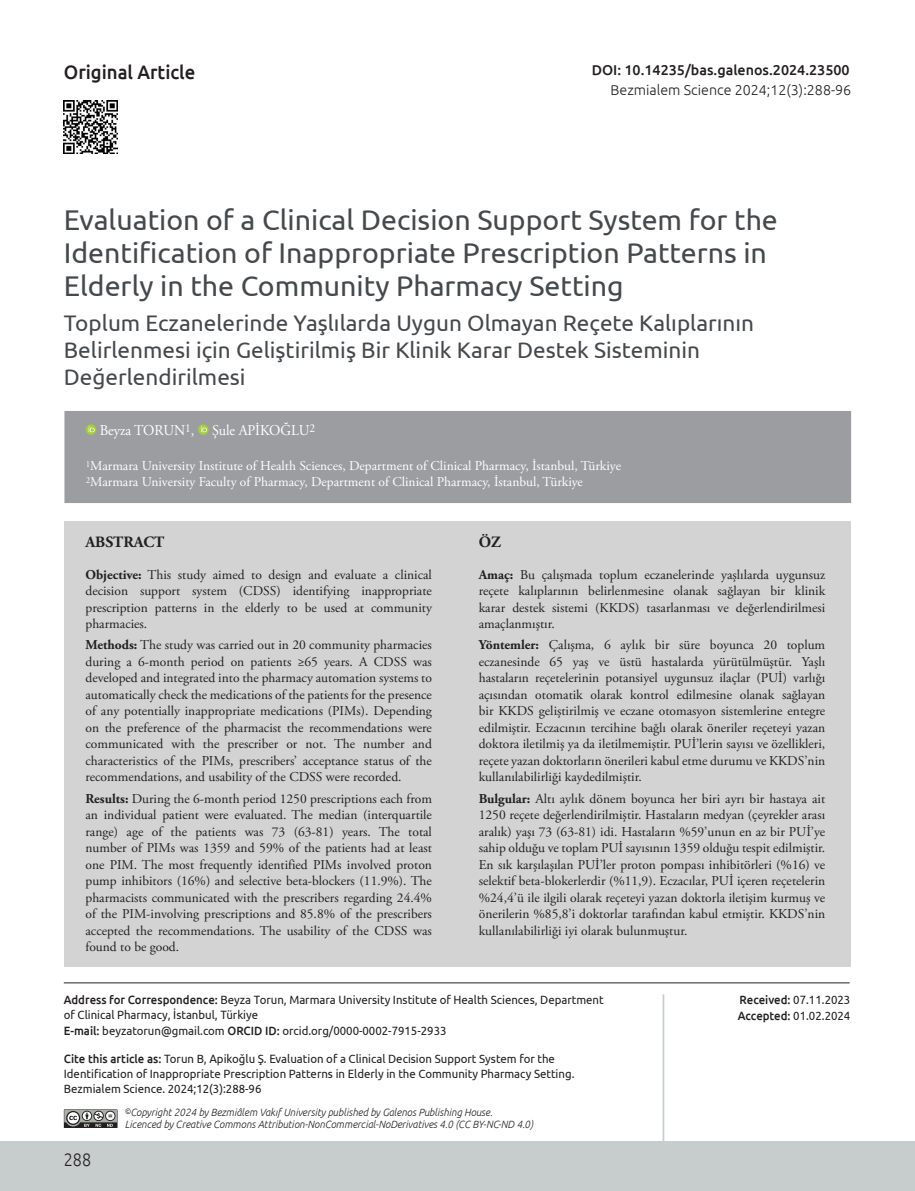
<style>
.page{position:relative;width:915px;height:1191px;background:#fff}
.page>*{position:absolute;margin:0;border:0;box-sizing:border-box;transform-origin:0 0}
.BASLIK{font:28.5px/33px "Ubuntu";color:#45494c}
._2__BASLIK{font:22.5px/27px "Ubuntu";color:#45494c}
.t1{font:500 19.5px "Ubuntu";color:#231f20;scale:.95 1}
.t2{font:300 18px "Ubuntu";color:#231f20;scale:.9 1}
.ABSTRACT_BASLIK{font:700 15.75px "Adobe Garamond Pro";color:#231f20}
.YAZARLAR{font:15px "Adobe Garamond Pro";color:#fff;scale:.95 1}
.DOİ{font:500 14.25px "Ubuntu";color:#231f20}
.SAYFA_ARA{font:300 14.25px "Ubuntu";color:#231f20}
.OZET{font:13.5px/16.5px "Adobe Garamond Pro";color:#231f20;text-align:justify}
.KURUM{font:13.5px "Adobe Garamond Pro";color:#fff}
.CITE_AS{font:12px/15px "Ubuntu";color:#231f20;scale:.95 1}
.t3{font:italic 300 10.5px/12px "Ubuntu";color:#231f20;scale:.95 1}
.s1{font-weight:700}
.s2{font-weight:500}
.s3{font-size:7.8px}
</style>
<div class="page">
<div style="left:0;top:1141px;width:914px;height:50px;background:#c7cccd"></div>
<svg style="left:64px;top:1109px;width:53px;height:19px"></svg>
<div style="left:64px;top:411px;width:786px;height:92px;background:#9b9da1"></div>
<svg style="left:86px;top:424px;width:10px;height:11px"></svg>
<svg style="left:88px;top:426px;width:7px;height:6px"></svg>
<svg style="left:198px;top:424px;width:10px;height:11px"></svg>
<svg style="left:201px;top:426px;width:6px;height:6px"></svg>
<div style="left:64px;top:521px;width:393px;height:445px;background:#d2d3d2"></div>
<div style="left:457px;top:521px;width:393px;height:445px;background:#d2d3d2"></div>
<hr style="left:64px;top:982px;width:785px;height:1px;background:#231f20">
<hr style="left:662px;top:994px;width:2px;height:149px;background:#c7cccd">
<img style="left:64px;top:100px;width:53px;height:54px">
<h3 class="t1" style="left:64px;top:60px;width:140px">Original Article</h3>
<p class="DOİ" style="left:591px;top:61px;width:259px">DOI: 10.14235/bas.galenos.2024.23500</p>
<p class="SAYFA_ARA" style="left:610px;top:81px;width:242px">Bezmialem Science 2024;12(3):288-96</p>
<p class="BASLIK" style="left:64px;top:202px;width:715px">Evaluation of a Clinical Decision Support System for the<br>Identification of Inappropriate Prescription Patterns in<br>Elderly in the Community Pharmacy Setting</p>
<p class="_2__BASLIK" style="left:64px;top:309px;width:691px">Toplum Eczanelerinde Yaşlılarda Uygun Olmayan Reçete Kalıplarının<br>Belirlenmesi için Geliştirilmiş Bir Klinik Karar Destek Sisteminin<br>Değerlendirilmesi</p>
<p class="YAZARLAR" style="left:100px;top:421px;width:228px">Beyza TORUN<sup>1</sup>, Şule APİKOĞLU<sup>2</sup></p>
<p class="KURUM" style="left:86px;top:457px;width:536px"><sup>1</sup>Marmara University Institute of Health Sciences, Department of Clinical Pharmacy, İstanbul, Türkiye</p>
<p class="KURUM" style="left:86px;top:473px;width:498px"><sup>2</sup>Marmara University Faculty of Pharmacy, Department of Clinical Pharmacy, İstanbul, Türkiye</p>
<p class="ABSTRACT_BASLIK" style="left:85px;top:533px;width:80px">ABSTRACT</p>
<p class="OZET" style="left:85px;top:566px;width:348px"><span class="s1">Objective:</span> This study aimed to design and evaluate a clinical decision support system (CDSS) identifying inappropriate prescription patterns in the elderly to be used at community pharmacies.</p>
<p class="OZET" style="left:85px;top:637px;width:348px"><span class="s1">Methods:</span> The study was carried out in 20 community pharmacies during a 6-month period on patients ≥65 years. A CDSS was developed and integrated into the pharmacy automation systems to automatically check the medications of the patients for the presence of any potentially inappropriate medications (PIMs). Depending on the preference of the pharmacist the recommendations were communicated with the prescriber or not. The number and characteristics of the PIMs, prescribers’ acceptance status of the recommendations, and usability of the CDSS were recorded.</p>
<p class="OZET" style="left:85px;top:790px;width:348px"><span class="s1">Results:</span> During the 6-month period 1250 prescriptions each from an individual patient were evaluated. The median (interquartile range) age of the patients was 73 (63-81) years. The total number of PIMs was 1359 and 59% of the patients had at least one PIM. The most frequently identified PIMs involved proton pump inhibitors (16%) and selective beta-blockers (11.9%). The pharmacists communicated with the prescribers regarding 24.4% of the PIM-involving prescriptions and 85.8% of the prescribers accepted the recommendations. The usability of the CDSS was found to be good.</p>
<p class="ABSTRACT_BASLIK" style="left:478px;top:533px;width:24px">ÖZ</p>
<p class="OZET" style="left:478px;top:566px;width:348px"><span class="s1">Amaç:</span> Bu çalışmada toplum eczanelerinde yaşlılarda uygunsuz reçete kalıplarının belirlenmesine olanak sağlayan bir klinik karar destek sistemi (KKDS) tasarlanması ve değerlendirilmesi amaçlanmıştır.</p>
<p class="OZET" style="left:478px;top:637px;width:348px"><span class="s1">Yöntemler:</span> Çalışma, 6 aylık bir süre boyunca 20 toplum eczanesinde 65 yaş ve üstü hastalarda yürütülmüştür. Yaşlı hastaların reçetelerinin potansiyel uygunsuz ilaçlar (PUİ) varlığı açısından otomatik olarak kontrol edilmesine olanak sağlayan bir KKDS geliştirilmiş ve eczane otomasyon sistemlerine entegre edilmiştir. Eczacının tercihine bağlı olarak öneriler reçeteyi yazan doktora iletilmiş ya da iletilmemiştir. PUİ’lerin sayısı ve özellikleri, reçete yazan doktorların önerileri kabul etme durumu ve KKDS’nin kullanılabilirliği kaydedilmiştir.</p>
<p class="OZET" style="left:478px;top:790px;width:348px"><span class="s1">Bulgular:</span> Altı aylık dönem boyunca her biri ayrı bir hastaya ait 1250 reçete değerlendirilmiştir. Hastaların medyan (çeyrekler arası aralık) yaşı 73 (63-81) idi. Hastaların %59’unun en az bir PUİ’ye sahip olduğu ve toplam PUİ sayısının 1359 olduğu tespit edilmiştir.<br>En sık karşılaşılan PUİ’ler proton pompası inhibitörleri (%16) ve selektif beta-blokerlerdir (%11,9). Eczacılar, PUİ içeren reçetelerin %24,4’ü ile ilgili olarak reçeteyi yazan doktorla iletişim kurmuş ve önerilerin %85,8’i doktorlar tarafından kabul etmiştir. KKDS’nin kullanılabilirliği iyi olarak bulunmuştur.</p>
<p class="CITE_AS" style="left:64px;top:991px;width:569px"><span class="s2">Address for Correspondence:</span> Beyza Torun, Marmara University Institute of Health Sciences, Department of Clinical Pharmacy, İstanbul, Türkiye</p>
<p class="CITE_AS" style="left:64px;top:1022px;width:404px"><span class="s2">E-mail:</span> beyzatorun@gmail.com <span class="s2">ORCID ID:</span> orcid.org/0000-0002-7915-2933</p>
<p class="CITE_AS" style="left:64px;top:1051px;width:539px"><span class="s2">Cite this article as:</span> Torun B, Apikoğlu Ş. Evaluation of a Clinical Decision Support System for the<br>Identification of Inappropriate Prescription Patterns in Elderly in the Community Pharmacy Setting.<br>Bezmialem Science. 2024;12(3):288-96</p>
<h3 class="t2" style="left:64px;top:1148px;width:32px">288</h3>
<p class="t3" style="left:125px;top:1106px;width:431px"><span class="s3">©</span>Copyright 2024 by Bezmiâlem Vakıf University published by Galenos Publishing House.<br>Licenced by Creative Commons Attribution-NonCommercial-NoDerivatives 4.0 (CC BY-NC-ND 4.0)</p>
<p class="CITE_AS" style="left:739px;top:991px;width:118px"><span class="s2">Received:</span> 07.11.2023</p>
<p class="CITE_AS" style="left:737px;top:1007px;width:120px"><span class="s2">Accepted:</span> 01.02.2024</p>
</div>
